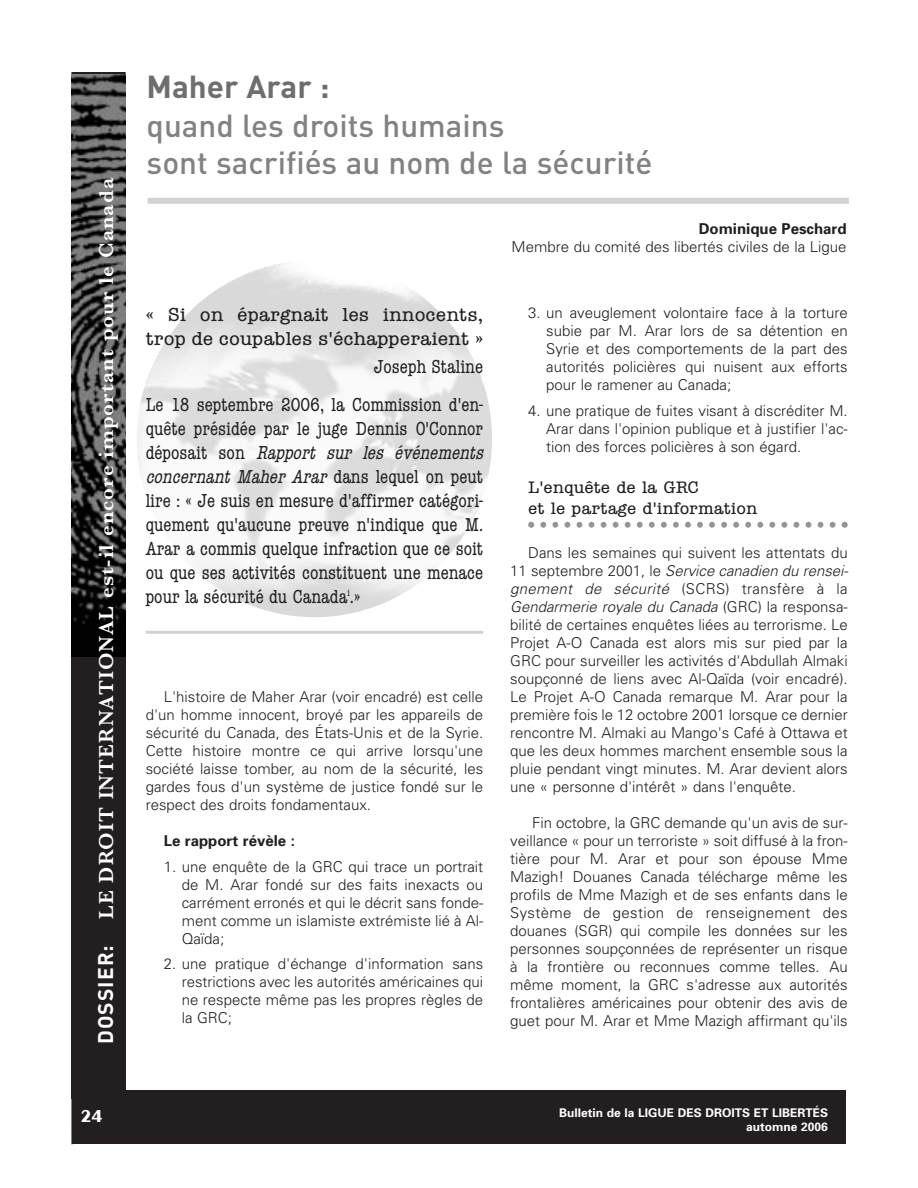
<style>
.page{position:relative;width:918px;height:1188px;background:#fff}
.page>*{position:absolute;margin:0;border:0;box-sizing:border-box;transform-origin:0 0}
.t1{font:500 31.5px/37.8px "DIN";color:#808284}
.t2{font:700 31.5px "DIN";color:#6c6e70}
.t3{font:600 21px "Baskerville";letter-spacing:.05em;color:#fff}
.t4{font:condensed 19.5px/24px "American Typewriter";color:#231f20;text-align:right}
.t5{font:condensed 19.5px/24px "American Typewriter";color:#231f20;scale:1.3 1}
.t6{font:700 18px "Peignot";color:#fff}
.t7{font:condensed 17.25px/20.7px "American Typewriter";color:#231f20;scale:1.3 1}
.t8{font:300 15px/18px "Univers";color:#231f20;text-align:justify}
.t9{font:700 15px "Univers";color:#231f20}
.t10{font:700 12px/14.4px "Univers";color:#fff;text-align:right}
.s1{font-family:"DIN";font-weight:700}
.s2{font-style:italic}
</style>
<div class="page">
<div style="left:72px;top:1090px;width:774px;height:54px;background:#231f20"></div>
<svg style="left:72px;top:72px;width:54px;height:3px"></svg>
<hr style="left:146px;top:631px;width:337px;height:3px;background:#d1d2d4">
<svg style="left:528px;top:522px;width:320px;height:6px"></svg>
<div style="left:148px;top:198px;width:701px;height:6px;background:#d1d2d4"></div>
<div style="left:72px;top:75px;width:54px;height:1023px;background:#231f20"></div>
<img style="left:72px;top:75px;width:54px;height:582px">
<h2 class="t3" style="left:99px;top:1044px;width:868px;rotate:-90deg"><span class="s1">DOSSIER:</span> LE DROIT INTERNATIONAL est-il encore important pour le Canada</h2>
<p class="t6" style="left:81px;top:1109px;width:23px">24</p>
<h1 class="t2" style="left:147px;top:76px;width:184px">Maher Arar :</h1>
<h1 class="t1" style="left:147px;top:110px;width:507px">quand les droits humains<br>sont sacrifiés au nom de la sécurité</h1>
<h3 class="t5" style="left:146px;top:304px;width:261px">« Si on épargnait les innocents, trop de coupables s'échapperaient »</h3>
<h3 class="t4" style="left:146px;top:350px;width:339px;line-height:37.5px">Joseph Staline<br>Le 18 septembre 2006, la Commission d'en-</h3>
<p class="t4" style="left:146px;top:418px;width:343px;text-align:left">quête présidée par le juge Dennis O'Connor d é p o s a i t s o n <span class="s2">Rapport sur les événements concernant Maher Arar</span> dans lequel on peut lire : « Je suis en mesure d'affirmer catégori&shy;quement qu'aucune preuve n'indique que M.<br>Arar a commis quelque infraction que ce soit ou que ses activités constituent une menace pour la sécurité du Canada<sup>i</sup>.»</p>
<p class="t8" style="left:146px;top:689px;width:339px;text-indent:18px">L'histoire de Maher Arar (voir encadré) est celle d'un homme innocent, broyé par les appareils de sécurité du Canada, des États-Unis et de la Syrie.<br>Cette histoire montre ce qui arrive lorsqu'une société laisse tomber, au nom de la sécurité, les gardes fous d'un système de justice fondé sur le respect des droits fondamentaux.</p>
<p class="t9" style="left:164px;top:835px;width:133px">Le rapport révèle :</p>
<p class="t8" style="left:182px;top:859px;width:303px;text-indent:-18px">1. une enquête de la GRC qui trace un portrait de M. Arar fondé sur des faits inexacts ou carrément erronés et qui le décrit sans fonde&shy;ment comme un islamiste extrémiste lié à Al-Qaïda;</p>
<p class="t8" style="left:182px;top:956px;width:303px;text-indent:-18px">2. une pratique d'échange d'information sans restrictions avec les autorités américaines qui ne respecte même pas les propres règles de la GRC;</p>
<p class="t9" style="left:699px;top:223px;width:149px">Dominique Peschard</p>
<p class="t8" style="left:512px;top:239px;width:337px">Membre du comité des libertés civiles de la Ligue</p>
<p class="t8" style="left:546px;top:305px;width:303px;text-indent:-18px">3. un aveuglement volontaire face à la torture subie par M. Arar lors de sa détention en Syrie et des comportements de la part des autorités policières qui nuisent aux efforts pour le ramener au Canada;</p>
<p class="t8" style="left:546px;top:403px;width:303px;text-indent:-18px">4. une pratique de fuites visant à discréditer M.<br>Arar dans l'opinion publique et à justifier l'ac&shy;tion des forces policières à son égard.</p>
<p class="t7" style="left:528px;top:479px;width:178px">L'enquête de la GRC<br>et le partage d'information</p>
<p class="t8" style="left:510px;top:545px;width:342px;text-align:left;text-indent:18px">Dans les semaines qui suivent les attentats du 1 1 s e p t e m b r e 2 0 0 1 , l e <span class="s2">Service canadien du rensei&shy;gnement de sécurité</span> (SCRS) transfère à la <span class="s2">Gendarmerie royale du Canada</span> ( G R C ) l a r e s p o n s a - bilité de certaines enquêtes liées au terrorisme. Le Projet A-O Canada est alors mis sur pied par la GRC pour surveiller les activités d'Abdullah Almaki soupçonné de liens avec Al-Qaïda (voir encadré).<br>Le Projet A-O Canada remarque M. Arar pour la première fois le 12 octobre 2001 lorsque ce dernier rencontre M. Almaki au Mango's Café à Ottawa et que les deux hommes marchent ensemble sous la pluie pendant vingt minutes. M. Arar devient alors une « personne d'intérêt » dans l'enquête.</p>
<p class="t8" style="left:510px;top:815px;width:339px;text-indent:22px">Fin octobre, la GRC demande qu'un avis de sur&shy;veillance « pour un terroriste » soit diffusé à la fron&shy;tière pour M. Arar et pour son épouse Mme Mazigh! Douanes Canada télécharge même les profils de Mme Mazigh et de ses enfants dans le Système de gestion de renseignement des douanes (SGR) qui compile les données sur les personnes soupçonnées de représenter un risque à la frontière ou reconnues comme telles. Au même moment, la GRC s'adresse aux autorités frontalières américaines pour obtenir des avis de guet pour M. Arar et Mme Mazigh affirmant qu'ils</p>
<p class="t10" style="left:559px;top:1107px;width:270px">Bulletin de la LIGUE DES DROITS ET LIBERTÉS automne 2006</p>
</div>
